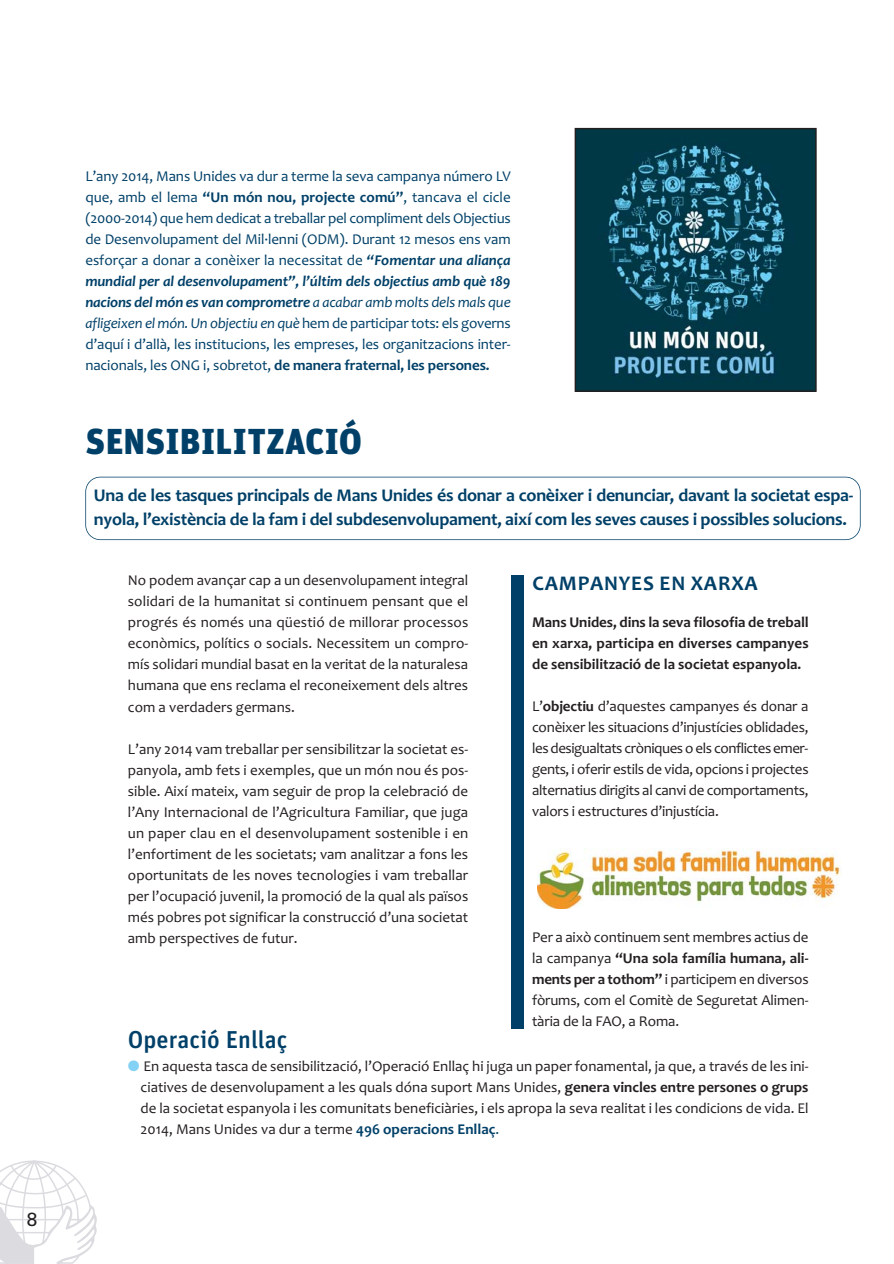
<style>
.page{position:relative;width:894px;height:1264px;background:#fff}
.page>*{position:absolute;margin:0;border:0;box-sizing:border-box;transform-origin:0 0}
.t1{font:900 36px "Unit OT";letter-spacing:.01em;color:#004068}
.t2{font:500 24.3px "Unit OT";color:#004068}
.t3{font:700 21px "Candara";letter-spacing:.04em;color:#004068}
.t4{font:18.9px "Univers LT Std";color:#231f20}
.t5{font:700 18px/24px "Candara";letter-spacing:-.015em;color:#004068}
.t6{font:15px/21px "Candara";color:#231f20;text-align:justify}
.t7{font:15px/21px "Candara";letter-spacing:-.01em;color:#004068;text-align:justify}
.t8{font:700 15px/21px "Candara";color:#231f20;text-align:justify}
.s1{font-weight:700}
.s2{font-weight:700;font-style:italic}
.s3{font-style:italic}
.s4{color:#83d1f5}
.s5{font-weight:700;color:#004068}
.s6{color:#004068}
</style>
<div class="page">
<svg style="left:0;top:1160px;width:97px;height:103px"></svg>
<div style="left:85px;top:476px;width:775px;height:64px;border:2px solid #004068;border-radius:15px"></div>
<img style="left:577px;top:131px;width:236px;height:258px">
<div style="left:574px;top:128px;width:242px;height:264px;border:2px solid #231f20"></div>
<img style="left:537px;top:848px;width:304px;height:60px">
<div style="left:510px;top:574px;width:13px;height:454px;background:#004068"></div>
<p class="t4" style="left:27px;top:1208px;width:12px">8</p>
<p class="t7" style="left:85px;top:167px;width:427px">L’any 2014, Mans Unides va dur a terme la seva campanya número LV que, amb el lema <span class="s1">“Un món nou, projecte comú”</span>, tancava el cicle (2000-2014) que hem dedicat a treballar pel compliment dels Objectius de Desenvolupament del Mil·lenni (ODM). Durant 12 mesos ens vam esforçar a donar a conèixer la necessitat de <span class="s2">“Fomentar una aliança mundial per al desenvolupament”, l’últim dels objectius amb què 189 nacions del món es van comprometre</span> <span class="s3">a acabar amb molts dels mals que afligeixen el món. Un objectiu en què</span> hem de participar tots: els governs d’aquí i d’allà, les institucions, les empreses, les organitzacions inter&shy;nacionals, les ONG i, sobretot, <span class="s1">de manera fraternal, les persones.</span></p>
<h1 class="t1" style="left:85px;top:426px;width:278px">SENSIBILITZACIÓ</h1>
<p class="t5" style="left:94px;top:485px;width:761px">Una de les tasques principals de Mans Unides és donar a conèixer i denunciar, davant la societat espa&shy;nyola, l’existència de la fam i del subdesenvolupament, així com les seves causes i possibles solucions.</p>
<p class="t6" style="left:128px;top:571px;width:342px">No podem avançar cap a un desenvolupament integral solidari de la humanitat si continuem pensant que el progrés és només una qüestió de millorar processos econòmics, polítics o socials. Necessitem un compro&shy;mís solidari mundial basat en la veritat de la naturalesa humana que ens reclama el reconeixement dels altres com a verdaders germans.</p>
<p class="t6" style="left:128px;top:739px;width:342px">L’any 2014 vam treballar per sensibilitzar la societat es&shy;panyola, amb fets i exemples, que un món nou és pos&shy;sible. Així mateix, vam seguir de prop la celebració de l’Any Internacional de l’Agricultura Familiar, que juga un paper clau en el desenvolupament sostenible i en l’enfortiment de les societats; vam analitzar a fons les oportunitats de les noves tecnologies i vam treballar per l’ocupació juvenil, la promoció de la qual als països més pobres pot significar la construcció d’una societat amb perspectives de futur.</p>
<h2 class="t2" style="left:128px;top:1030px;width:161px">Operació Enllaç</h2>
<h3 class="t3" style="left:532px;top:575px;width:227px">CAMPANYES EN XARXA</h3>
<p class="t8" style="left:532px;top:613px;width:278px">Mans Unides, dins la seva filosofia de treball en xarxa, participa en diverses campanyes de sensibilització de la societat espanyola.</p>
<p class="t6" style="left:532px;top:697px;width:278px">L’<span class="s1">objectiu</span> d’aquestes campanyes és donar a conèixer les situacions d’injustícies oblidades, les desigualtats cròniques o els conflictes emer&shy;gents, i oferir estils de vida, opcions i projectes alternatius dirigits al canvi de comportaments, valors i estructures d’injustícia.</p>
<p class="t6" style="left:532px;top:928px;width:278px">Per a això continuem sent membres actius de la campanya <span class="s1">“Una sola família humana, ali&shy;ments per a tothom”</span> i participem en diversos fòrums, com el Comitè de Seguretat Alimen&shy;tària de la FAO, a Roma.</p>
<p class="t6" style="left:141px;top:1057px;width:669px;text-indent:-13px"><span class="s4">●</span> En aquesta tasca de sensibilització, l’Operació Enllaç hi juga un paper fonamental, ja que, a través de les ini&shy;ciatives de desenvolupament a les quals dóna suport Mans Unides, <span class="s1">genera vincles entre persones o grups </span>de la societat espanyola i les comunitats beneficiàries, i els apropa la seva realitat i les condicions de vida. El 2014, Mans Unides va dur a terme <span class="s5">496 operacions Enllaç</span><span class="s6">.</span></p>
</div>
